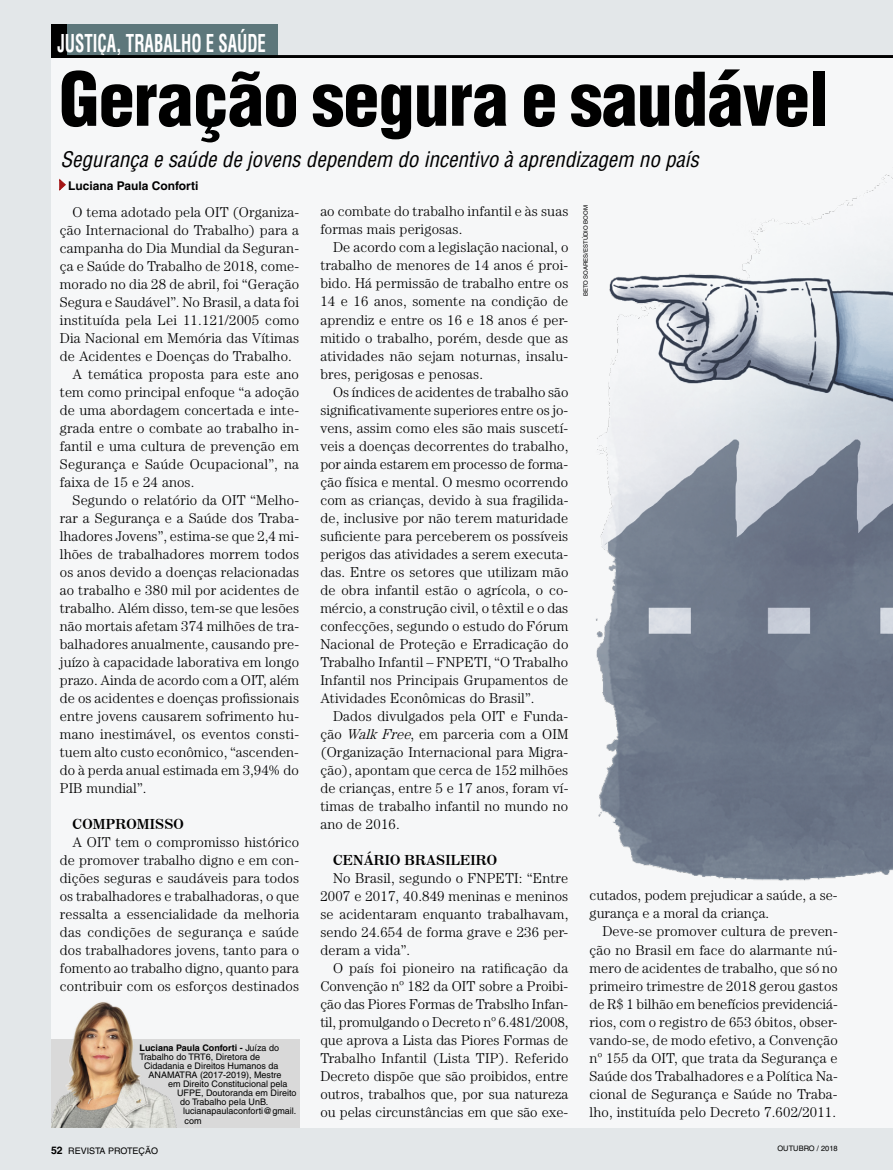
<style>
.page{position:relative;width:893px;height:1170px;background:#fff}
.page>*{position:absolute;margin:0;border:0;box-sizing:border-box;transform-origin:0 0}
.t1{font:900 condensed 72px "Helvetica";letter-spacing:-.01em;color:#000}
.t2{font:700 condensed 24px "Helvetica";color:#fff;scale:.7 1}
.t3{font:italic condensed 21px "Helvetica";color:#000}
.t4{font:300 14.25px/18px "Century";letter-spacing:.01em;color:#000;text-align:justify}
.t5{font:700 14.25px "Century 725 BT";letter-spacing:.01em;color:#000}
.t6{font:700 12px "Helvetica";color:#000}
.t7{font:700 10.5px "Helvetica";color:#000}
.t8{font:9px "Helvetica";color:#000}
.t9{font:700 9px "Helvetica";color:#000}
.t10{font:7.5px "Helvetica";color:#000}
.t11{font:6px "Helvetica";color:#000}
.s1{font-weight:400}
.s2{font-style:italic}
</style>
<div class="page">
<div style="left:0;top:0;width:893px;height:1169px;background:#e3e7e9"></div>
<div style="left:51px;top:24px;width:227px;height:31px;background:#5d777b"></div>
<div style="left:51px;top:24px;width:16px;height:31px;background:#000"></div>
<hr style="left:51px;top:55px;width:842px;height:3px;background:#000">
<div style="left:51px;top:58px;width:842px;height:1069px;background:#f6f7f8"></div>
<img style="left:596px;top:174px;width:297px;height:706px">
<div style="left:51px;top:1039px;width:248px;height:88px;background:#d9d9d9"></div>
<img style="left:51px;top:1002px;width:126px;height:125px">
<svg style="left:59px;top:179px;width:7px;height:11px"></svg>
<h2 class="t2" style="left:57px;top:28px;width:300px">JUSTIÇA, TRABALHO E SAÚDE</h2>
<h1 class="t1" style="left:59px;top:54px;width:771px">Geração segura e saudável</h1>
<h3 class="t3" style="left:60px;top:146px;width:640px">Segurança e saúde de jovens dependem do incentivo à aprendizagem no país</h3>
<p class="t6" style="left:68px;top:178px;width:132px">Luciana Paula Conforti</p>
<p class="t4" style="left:73px;top:202px;width:228px">O tema adotado pela OIT (Organiza-</p>
<p class="t4" style="left:60px;top:220px;width:241px">ção Internacional do Trabalho) para a</p>
<p class="t4" style="left:60px;top:238px;width:241px">campanha do Dia Mundial da Seguran-</p>
<p class="t4" style="left:60px;top:256px;width:241px">ça e Saúde do Trabalho de 2018, come-</p>
<p class="t4" style="left:60px;top:274px;width:241px">morado no dia 28 de abril, foi “Geração</p>
<p class="t4" style="left:60px;top:292px;width:241px">Segura e Saudável”. No Brasil, a data foi</p>
<p class="t4" style="left:60px;top:310px;width:241px">instituída pela Lei 11.121/2005 como</p>
<p class="t4" style="left:60px;top:328px;width:241px">Dia Nacional em Memória das Vítimas</p>
<p class="t4" style="left:60px;top:346px;width:234px">de Acidentes e Doenças do Trabalho.</p>
<p class="t4" style="left:73px;top:364px;width:228px">A temática proposta para este ano</p>
<p class="t4" style="left:60px;top:382px;width:241px">tem como principal enfoque “a adoção</p>
<p class="t4" style="left:60px;top:400px;width:241px">de uma abordagem concertada e inte-</p>
<p class="t4" style="left:60px;top:418px;width:241px">grada entre o combate ao trabalho in-</p>
<p class="t4" style="left:60px;top:436px;width:241px">fantil e uma cultura de prevenção em</p>
<p class="t4" style="left:60px;top:454px;width:241px">Segurança e Saúde Ocupacional”, na</p>
<p class="t4" style="left:60px;top:472px;width:136px">faixa de 15 e 24 anos.</p>
<p class="t4" style="left:73px;top:490px;width:228px">Segundo o relatório da OIT “Melho-</p>
<p class="t4" style="left:60px;top:508px;width:241px">rar a Segurança e a Saúde dos Traba-</p>
<p class="t4" style="left:60px;top:526px;width:241px">lhadores Jovens”, estima-se que 2,4 mi-</p>
<p class="t4" style="left:60px;top:544px;width:241px">lhões de trabalhadores morrem todos</p>
<p class="t4" style="left:60px;top:562px;width:241px">os anos devido a doenças relacionadas</p>
<p class="t4" style="left:60px;top:580px;width:241px">ao trabalho e 380 mil por acidentes de</p>
<p class="t4" style="left:60px;top:598px;width:241px">trabalho. Além disso, tem-se que lesões</p>
<p class="t4" style="left:60px;top:616px;width:241px">não mortais afetam 374 milhões de tra-</p>
<p class="t4" style="left:60px;top:634px;width:241px">balhadores anualmente, causando pre-</p>
<p class="t4" style="left:60px;top:652px;width:241px">juízo à capacidade laborativa em longo</p>
<p class="t4" style="left:60px;top:670px;width:241px">prazo. Ainda de acordo com a OIT, além</p>
<p class="t4" style="left:60px;top:688px;width:241px">de os acidentes e doenças profissionais</p>
<p class="t4" style="left:60px;top:706px;width:241px">entre jovens causarem sofrimento hu-</p>
<p class="t4" style="left:60px;top:724px;width:241px">mano inestimável, os eventos consti-</p>
<p class="t4" style="left:60px;top:742px;width:241px">tuem alto custo econômico, “ascenden-</p>
<p class="t4" style="left:60px;top:760px;width:241px">do à perda anual estimada em 3,94% do</p>
<p class="t4" style="left:60px;top:778px;width:88px">PIB mundial”.</p>
<p class="t5" style="left:73px;top:814px;width:113px">COMPROMISSO</p>
<p class="t4" style="left:60px;top:832px;width:241px;text-indent:13px">A OIT tem o compromisso histórico de promover trabalho digno e em con&shy;dições seguras e saudáveis para todos os trabalhadores e trabalhadoras, o que ressalta a essencialidade da melhoria das condições de segurança e saúde dos trabalhadores jovens, tanto para o fomento ao trabalho digno, quanto para contribuir com os esforços destinados</p>
<p class="t9" style="left:140px;top:1042px;width:141px">Luciana Paula Conforti - <span class="s1">Juíza do</span></p>
<p class="t8" style="left:140px;top:1051px;width:122px">Trabalho do TRT6, Diretora de</p>
<p class="t8" style="left:144px;top:1060px;width:136px">Cidadania e Direitos Humanos da</p>
<p class="t8" style="left:149px;top:1069px;width:134px">ANAMATRA (2017-2019), Mestre</p>
<p class="t8" style="left:168px;top:1078px;width:121px">em Direito Constitucional pela</p>
<p class="t8" style="left:177px;top:1087px;width:121px">UFPE, Doutoranda em Direito</p>
<p class="t8" style="left:180px;top:1096px;width:90px">do Trabalho pela UnB.</p>
<p class="t8" style="left:183px;top:1105px;width:115px">lucianapaulaconforti@gmail.</p>
<p class="t8" style="left:185px;top:1114px;width:19px">com</p>
<p class="t4" style="left:320px;top:202px;width:250px">ao combate do trabalho infantil e às suas formas mais perigosas.</p>
<p class="t4" style="left:320px;top:238px;width:250px;text-indent:13px">De acordo com a legislação nacional, o trabalho de menores de 14 anos é proi&shy;bido. Há permissão de trabalho entre os 14 e 16 anos, somente na condição de aprendiz e entre os 16 e 18 anos é per&shy;mitido o trabalho, porém, desde que as atividades não sejam noturnas, insalu&shy;bres, perigosas e penosas.</p>
<p class="t4" style="left:320px;top:382px;width:250px;text-indent:13px">Os índices de acidentes de trabalho são significativamente superiores entre os jo&shy;vens, assim como eles são mais suscetí&shy;veis a doenças decorrentes do trabalho, por ainda estarem em processo de forma&shy;ção física e mental. O mesmo ocorrendo com as crianças, devido à sua fragilida&shy;de, inclusive por não terem maturidade suficiente para perceberem os possíveis perigos das atividades a serem executa&shy;das. Entre os setores que utilizam mão de obra infantil estão o agrícola, o co&shy;mércio, a construção civil, o têxtil e o das confecções, segundo o estudo do Fórum Nacional de Proteção e Erradicação do Trabalho Infantil – FNPETI, “O Trabalho Infantil nos Principais Grupamentos de Atividades Econômicas do Brasil”.</p>
<p class="t4" style="left:320px;top:706px;width:250px;text-indent:13px">Dados divulgados pela OIT e Funda&shy;ção <span class="s2">WalkFree</span>, em parceria com a OIM (Organização Internacional para Migra&shy;ção), apontam que cerca de 152 milhões de crianças, entre 5 e 17 anos, foram ví&shy;timas de trabalho infantil no mundo no ano de 2016.</p>
<p class="t5" style="left:333px;top:850px;width:165px">CENÁRIO BRASILEIRO</p>
<p class="t4" style="left:320px;top:868px;width:250px;text-indent:13px">No Brasil, segundo o FNPETI: “Entre 2007 e 2017, 40.849 meninas e meninos se acidentaram enquanto trabalhavam, sendo 24.654 de forma grave e 236 per&shy;deram a vida”.</p>
<p class="t4" style="left:320px;top:958px;width:250px;text-indent:13px">O país foi pioneiro na ratificação da Convenção nº 182 da OIT sobre a Proibi&shy;ção das Piores Formas de Trabslho Infan&shy;til, promulgando o Decreto nº 6.481/2008, que aprova a Lista das Piores Formas de Trabalho Infantil (Lista TIP). Referido Decreto dispõe que são proibidos, entre outros, trabalhos que, por sua natureza ou pelas circunstâncias em que são exe-</p>
<p class="t11" style="left:582px;top:296px;width:92px;rotate:-90deg">BETO SOARES/ESTÚDIO BOOM</p>
<p class="t4" style="left:590px;top:886px;width:250px">cutados, podem prejudicar a saúde, a se&shy;gurança e a moral da criança.</p>
<p class="t4" style="left:590px;top:922px;width:250px;text-indent:13px">Deve-se promover cultura de preven&shy;ção no Brasil em face do alarmante nú&shy;mero de acidentes de trabalho, que só no primeiro trimestre de 2018 gerou gastos de R$ 1 bilhão em benefícios previdenciá&shy;rios, com o registro de 653 óbitos, obser&shy;vando-se, de modo efetivo, a Convenção nº 155 da OIT, que trata da Segurança e Saúde dos Trabalhadores e a Política Na&shy;cional de Segurança e Saúde no Traba&shy;lho, instituída pelo Decreto 7.602/2011.</p>
<p class="t8" style="left:68px;top:1145px;width:91px">REVISTA PROTEÇÃO</p>
<p class="t7" style="left:51px;top:1143px;width:13px">52</p>
<p class="t10" style="left:777px;top:1144px;width:62px">OUTUBRO / 2018</p>
</div>
